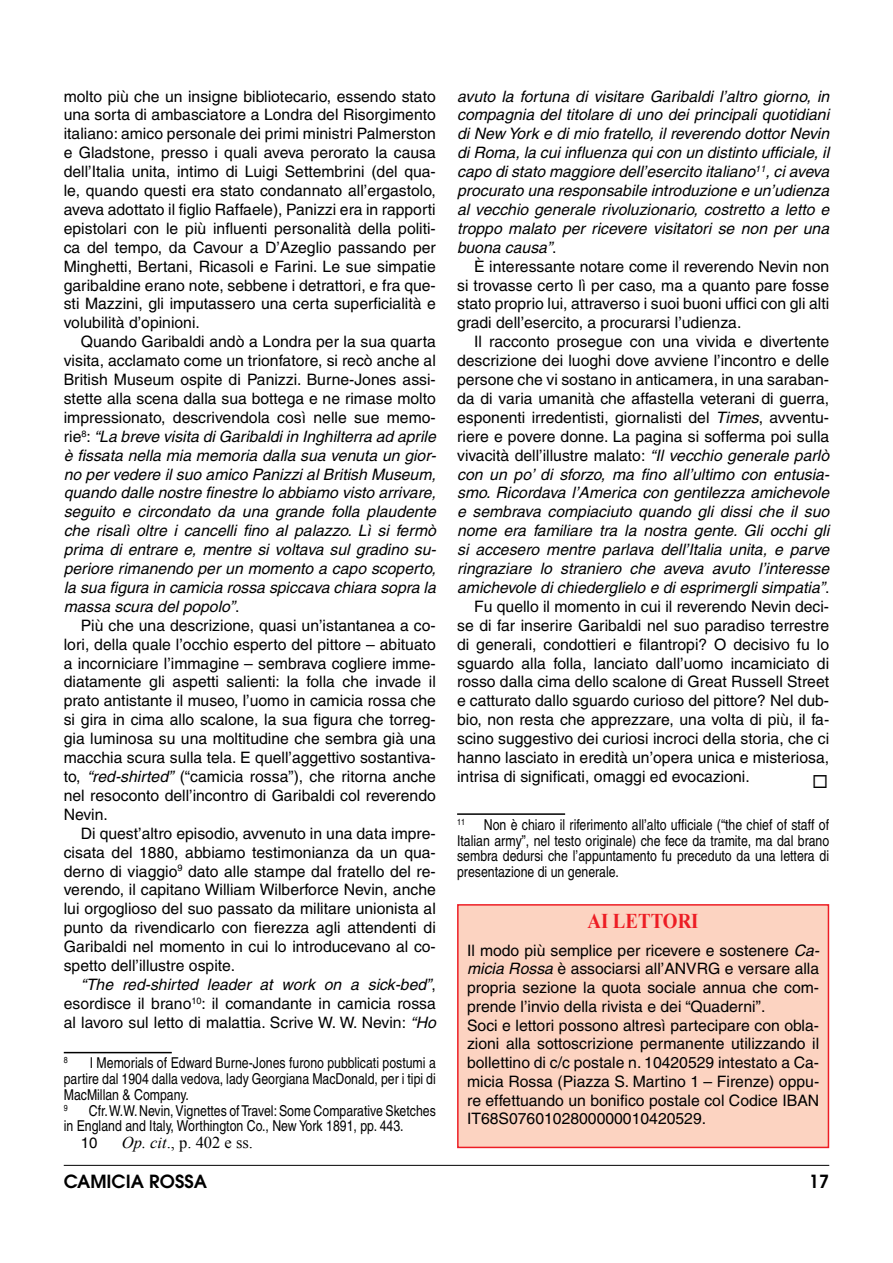
<style>
.page{position:relative;width:893px;height:1263px;background:#fff}
.page>*{position:absolute;margin:0;border:0;box-sizing:border-box;transform-origin:0 0}
.t1{font:700 21px "Times New Roman";color:#ed1d24;scale:.9 1}
.t2{font:600 18px "Avant Garde";color:#000}
.t3{font:16.5px "Times New Roman";color:#000}
.t4{font:15.75px/18.9px "Helvetica";color:#000;text-align:justify}
.t5{font:italic 15.75px/18.9px "Helvetica";color:#000;text-align:justify}
.t6{font:condensed 15px/15.8px "Helvetica";color:#000;text-align:justify}
.t7{font:15px "Helvetica";color:#000}
.t8{font:condensed 8.7px "Helvetica";color:#000}
.s1{font-style:normal}
.s2{font-style:italic}
</style>
<div class="page">
<hr style="left:64px;top:1165px;width:765px;height:1px;background:#000">
<hr style="left:457px;top:813px;width:108px;height:2px;background:#000">
<hr style="left:64px;top:1052px;width:108px;height:1px;background:#000">
<div style="left:458px;top:905px;width:370px;height:242px;background:#fcd3c1"></div>
<div style="left:457px;top:904px;width:372px;height:244px;border:2px solid #ed1d24"></div>
<p class="t4" style="left:64px;top:86px;width:374px">molto più che un insigne bibliotecario, essendo stato una sorta di ambasciatore a Londra del Risorgimento italiano: amico personale dei primi ministri Palmerston e Gladstone, presso i quali aveva perorato la causa dell’Italia unita, intimo di Luigi Settembrini (del qua&shy;le, quando questi era stato condannato all’ergastolo, aveva adottato il figlio Raffaele), Panizzi era in rapporti epistolari con le più influenti personalità della politi&shy;ca del tempo, da Cavour a D’Azeglio passando per Minghetti, Bertani, Ricasoli e Farini. Le sue simpatie garibaldine erano note, sebbene i detrattori, e fra que&shy;sti Mazzini, gli imputassero una certa superficialità e volubilità d’opinioni.</p>
<p class="t5" style="left:64px;top:332px;width:374px;text-indent:17px"><span class="s1">Quando Garibaldi andò a Londra per la sua quarta visita, acclamato come un trionfatore, si recò anche al British Museum ospite di Panizzi. Burne-Jones assi&shy;stette alla scena dalla sua bottega e ne rimase molto impressionato, descrivendola così nelle sue memo&shy;rie</span><sup>8</sup><span class="s1">:</span> “La breve visita di Garibaldi in Inghilterra ad aprile è fissata nella mia memoria dalla sua venuta un gior&shy;no per vedere il suo amico Panizzi al British Museum, quando dalle nostre finestre lo abbiamo visto arrivare, seguito e circondato da una grande folla plaudente che risalì oltre i cancelli fino al palazzo. Lì si fermò prima di entrare e, mentre si voltava sul gradino su&shy;periore rimanendo per un momento a capo scoperto, la sua figura in camicia rossa spiccava chiara sopra la massa scura del popolo”<span class="s1">.</span></p>
<p class="t4" style="left:64px;top:616px;width:374px;text-indent:17px">Più che una descrizione, quasi un’istantanea a co&shy;lori, della quale l’occhio esperto del pittore – abituato a incorniciare l’immagine – sembrava cogliere imme&shy;diatamente gli aspetti salienti: la folla che invade il prato antistante il museo, l’uomo in camicia rossa che si gira in cima allo scalone, la sua figura che torreg&shy;gia luminosa su una moltitudine che sembra già una macchia scura sulla tela. E quell’aggettivo sostantiva&shy;to, <span class="s2">“red-shirted”</span> (“camicia rossa”), che ritorna anche nel resoconto dell’incontro di Garibaldi col reverendo Nevin.</p>
<p class="t4" style="left:64px;top:824px;width:374px;text-indent:17px">Di quest’altro episodio, avvenuto in una data impre&shy;cisata del 1880, abbiamo testimonianza da un qua&shy;derno di viaggio<sup>9</sup> dato alle stampe dal fratello del re&shy;verendo, il capitano William Wilberforce Nevin, anche lui orgoglioso del suo passato da militare unionista al punto da rivendicarlo con fierezza agli attendenti di Garibaldi nel momento in cui lo introducevano al co&shy;spetto dell’illustre ospite.</p>
<p class="t4" style="left:64px;top:975px;width:374px;text-indent:17px"><span class="s2">“The red-shirted leader at work on a sick-bed”</span>, esordisce il brano<sup>10</sup>: il comandante in camicia rossa al lavoro sul letto di malattia. Scrive W. W. Nevin: <span class="s2">“Ho</span></p>
<p class="t8" style="left:64px;top:1055px;width:5px">8</p>
<p class="t6" style="left:64px;top:1055px;width:374px;text-indent:26px">I Memorials of Edward Burne-Jones furono pubblicati postumi a partire dal 1904 dalla vedova, lady Georgiana MacDonald, per i tipi di MacMillan &amp; Company.</p>
<p class="t8" style="left:64px;top:1102px;width:5px">9</p>
<p class="t6" style="left:64px;top:1102px;width:374px;text-indent:25px">Cfr. W.W. Nevin, Vignettes of Travel: Some Comparative Sketches in England and Italy, Worthington Co., New York 1891, pp. 443.</p>
<p class="t7" style="left:81px;top:1134px;width:18px">10</p>
<p class="t3" style="left:122px;top:1131px;width:133px"><span class="s2">Op. cit</span>., p. 402 e ss.</p>
<p class="t5" style="left:457px;top:86px;width:374px">avuto la fortuna di visitare Garibaldi l’altro giorno, in compagnia del titolare di uno dei principali quotidiani di New York e di mio fratello, il reverendo dottor Nevin di Roma, la cui influenza qui con un distinto ufficiale, il capo di stato maggiore dell’esercito italiano<sup>11</sup>, ci aveva procurato una responsabile introduzione e un’udienza al vecchio generale rivoluzionario, costretto a letto e troppo malato per ricevere visitatori se non per una buona causa”<span class="s1">.</span></p>
<p class="t4" style="left:457px;top:257px;width:374px;text-indent:17px">È interessante notare come il reverendo Nevin non si trovasse certo lì per caso, ma a quanto pare fosse stato proprio lui, attraverso i suoi buoni uffici con gli alti gradi dell’esercito, a procurarsi l’udienza.</p>
<p class="t4" style="left:474px;top:332px;width:357px">Il racconto prosegue con una vivida e divertente</p>
<p class="t4" style="left:457px;top:351px;width:374px">descrizione dei luoghi dove avviene l’incontro e delle</p>
<p class="t4" style="left:457px;top:370px;width:374px">persone che vi sostano in anticamera, in una saraban-</p>
<p class="t4" style="left:457px;top:389px;width:374px">da di varia umanità che affastella veterani di guerra,</p>
<p class="t4" style="left:457px;top:408px;width:374px">esponenti irredentisti, giornalisti del <span class="s2">Times</span>, avventu-</p>
<p class="t4" style="left:457px;top:427px;width:374px">riere e povere donne. La pagina si sofferma poi sulla</p>
<p class="t4" style="left:457px;top:446px;width:374px">vivacità dell’illustre malato: <span class="s2">“Il vecchio generale parlò</span></p>
<p class="t5" style="left:457px;top:464px;width:374px">con un po’ di sforzo, ma fino all’ultimo con entusia-</p>
<p class="t5" style="left:457px;top:483px;width:374px">smo. Ricordava l’America con gentilezza amichevole</p>
<p class="t5" style="left:457px;top:502px;width:374px">e sembrava compiaciuto quando gli dissi che il suo</p>
<p class="t5" style="left:457px;top:521px;width:374px">nome era familiare tra la nostra gente. Gli occhi gli</p>
<p class="t5" style="left:457px;top:540px;width:374px">si accesero mentre parlava dell’Italia unita, e parve</p>
<p class="t5" style="left:457px;top:559px;width:374px">ringraziare lo straniero che aveva avuto l’interesse</p>
<p class="t5" style="left:457px;top:578px;width:374px">amichevole di chiederglielo e di esprimergli simpatia”<span class="s1">.</span></p>
<p class="t4" style="left:474px;top:597px;width:357px">Fu quello il momento in cui il reverendo Nevin deci-</p>
<p class="t4" style="left:457px;top:616px;width:374px">se di far inserire Garibaldi nel suo paradiso terrestre</p>
<p class="t4" style="left:457px;top:635px;width:373px">di generali, condottieri e filantropi? O decisivo fu lo</p>
<p class="t4" style="left:457px;top:653px;width:374px">sguardo alla folla, lanciato dall’uomo incamiciato di</p>
<p class="t4" style="left:457px;top:672px;width:373px">rosso dalla cima dello scalone di Great Russell Street</p>
<p class="t4" style="left:457px;top:691px;width:374px">e catturato dallo sguardo curioso del pittore? Nel dub-</p>
<p class="t4" style="left:457px;top:710px;width:374px">bio, non resta che apprezzare, una volta di più, il fa-</p>
<p class="t4" style="left:457px;top:729px;width:374px">scino suggestivo dei curiosi incroci della storia, che ci</p>
<p class="t4" style="left:457px;top:748px;width:374px">hanno lasciato in eredità un’opera unica e misteriosa,</p>
<p class="t4" style="left:457px;top:767px;width:294px">intrisa di significati, omaggi ed evocazioni.</p>
<p class="t8" style="left:457px;top:817px;width:9px">11</p>
<p class="t6" style="left:457px;top:817px;width:374px;text-indent:27px">Non è chiaro il riferimento all’alto ufficiale (“the chief of staff of Italian army”, nel testo originale) che fece da tramite, ma dal brano sembra dedursi che l’appuntamento fu preceduto da una lettera di presentazione di un generale.</p>
<h1 class="t1" style="left:588px;top:907px;width:125px">AI LETTORI</h1>
<p class="t4" style="left:467px;top:941px;width:354px;text-align:left">Il modo più semplice per ricevere e sostenere <span class="s2">Ca&shy;micia Rossa</span> è associarsi all’ANVRG e versare alla propria sezione la quota sociale annua che com&shy;prende l’invio della rivista e dei “Quaderni”.<br>Soci e lettori possono altresì partecipare con obla&shy;zioni alla sottoscrizione permanente utilizzando il bollettino di c/c postale n. 10420529 intestato a Ca&shy;micia Rossa (Piazza S. Martino 1 – Firenze) oppu&shy;re effettuando un bonifico postale col Codice IBAN IT68S0760102800000010420529.</p>
<p class="t2" style="left:64px;top:1169px;width:145px">CAMICIA ROSSA</p>
<p class="t2" style="left:809px;top:1169px;width:22px">17</p>
</div>
